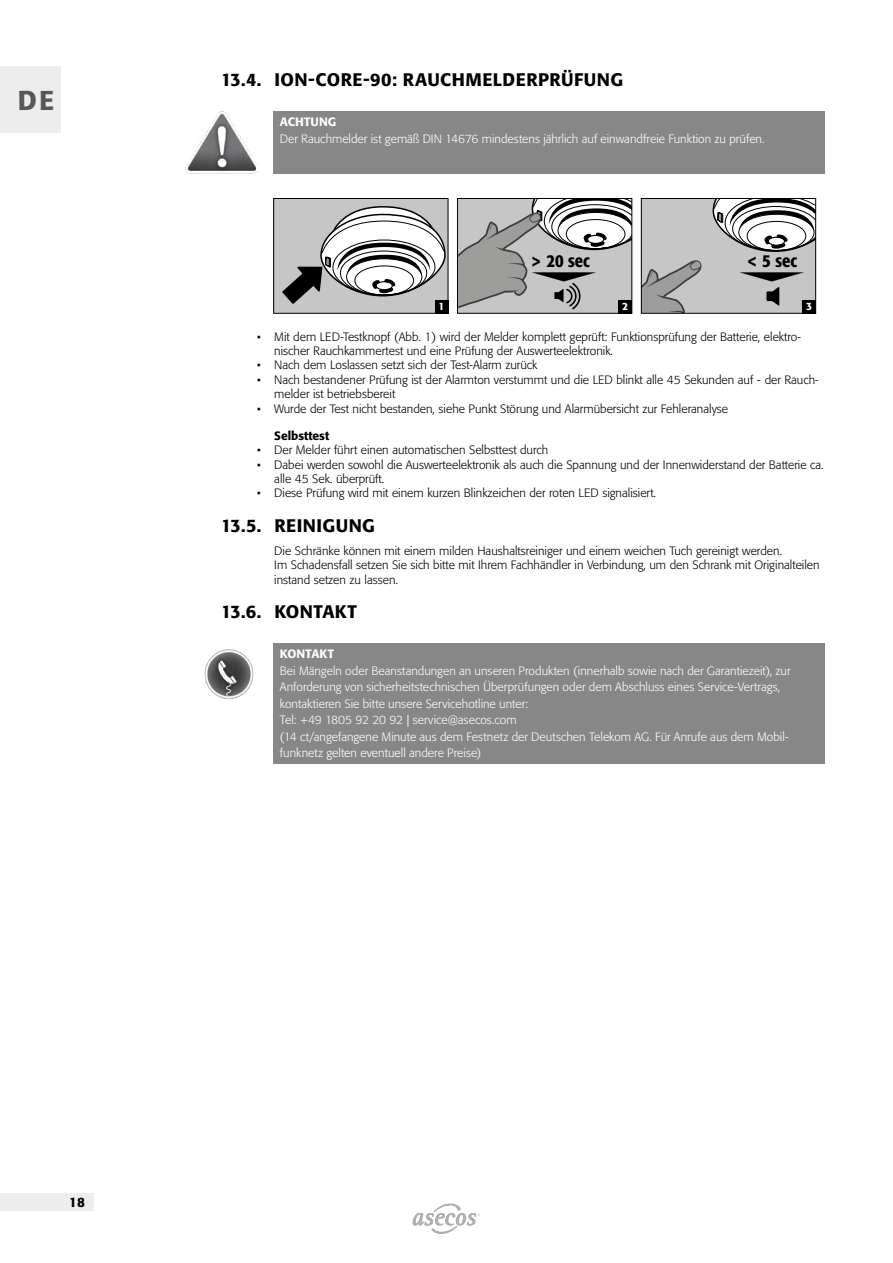
<style>
.page{position:relative;width:893px;height:1263px;background:#fff}
.page>*{position:absolute;margin:0;border:0;box-sizing:border-box;transform-origin:0 0}
.t1{font:500 27px "Formata Pro";color:#575756}
.t2{font:500 18px "Formata Pro";letter-spacing:.025em;color:#000}
.t3{font:500 condensed 18px "Formata Pro";color:#000}
.t4{font:500 13.5px "Formata Pro";color:#000}
.t5{font:300 12px/14.4px "Formata Pro";color:#000}
.t6{font:300 12px/16.5px "Formata Pro";color:#fff}
.t7{font:500 12px "Formata Pro";letter-spacing:.015em;color:#fff}
.t8{font:500 12px "Formata Pro";color:#000}
.t9{font:500 10.5px "Formata Pro";color:#fff}
</style>
<div class="page">
<div style="left:0;top:1194px;width:94px;height:17px;background:#ededed"></div>
<svg style="left:413px;top:1204px;width:67px;height:29px"></svg>
<div style="left:0;top:67px;width:61px;height:66px;background:#ededed"></div>
<div style="left:273px;top:111px;width:552px;height:62px;background:#878787"></div>
<img style="left:185px;top:111px;width:73px;height:62px">
<div style="left:274px;top:198px;width:174px;height:115px;background:#c6c6c6"></div>
<svg style="left:282px;top:206px;width:164px;height:98px"></svg>
<div style="left:435px;top:300px;width:13px;height:13px;background:#000"></div>
<div style="left:273px;top:198px;width:175px;height:115px;border:1px solid #000"></div>
<svg style="left:459px;top:200px;width:171px;height:111px;background:#b0b0b0"></svg>
<div style="left:619px;top:300px;width:13px;height:13px;background:#000"></div>
<div style="left:457px;top:198px;width:175px;height:115px;border:1px solid #000"></div>
<div style="left:641px;top:199px;width:175px;height:114px;background:#c6c6c6"></div>
<svg style="left:713px;top:200px;width:101px;height:52px"></svg>
<svg style="left:643px;top:260px;width:59px;height:51px"></svg>
<svg style="left:766px;top:287px;width:13px;height:19px"></svg>
<svg style="left:740px;top:272px;width:64px;height:9px"></svg>
<div style="left:803px;top:300px;width:13px;height:13px;background:#000"></div>
<div style="left:641px;top:198px;width:175px;height:115px;border:1px solid #000"></div>
<div style="left:273px;top:643px;width:552px;height:121px;background:#878787"></div>
<img style="left:204px;top:649px;width:50px;height:51px">
<h1 class="t1" style="left:18px;top:83px;width:38px">DE</h1>
<h2 class="t2" style="left:221px;top:68px;width:404px">13.4. ION-CORE-90: RAUCHMELDERPRÜFUNG</h2>
<p class="t7" style="left:280px;top:114px;width:58px">ACHTUNG</p>
<p class="t6" style="left:280px;top:131px;width:486px">Der Rauchmelder ist gemäß DIN 14676 mindestens jährlich auf einwandfreie Funktion zu prüfen.</p>
<p class="t9" style="left:438px;top:300px;width:8px">1</p>
<h2 class="t3" style="left:530px;top:249px;width:61px">&gt; 20 sec</h2>
<p class="t9" style="left:622px;top:300px;width:8px">2</p>
<h2 class="t3" style="left:746px;top:249px;width:52px">&lt; 5 sec</h2>
<p class="t9" style="left:806px;top:300px;width:8px">3</p>
<p class="t5" style="left:274px;top:329px;width:528px;text-indent:-17px">• Mit dem LED-Testknopf (Abb. 1) wird der Melder komplett geprüft: Funktionsprüfung der Batterie, elektro&shy;nischer Rauchkammertest und eine Prüfung der Auswerteelektronik.</p>
<p class="t5" style="left:257px;top:358px;width:282px">• Nach dem Loslassen setzt sich der Test-Alarm zurück</p>
<p class="t5" style="left:274px;top:372px;width:546px;text-indent:-17px">• Nach bestandener Prüfung ist der Alarmton verstummt und die LED blinkt alle 45 Sekunden auf - der Rauch&shy;melder ist betriebsbereit</p>
<p class="t5" style="left:257px;top:401px;width:472px">• Wurde der Test nicht bestanden, siehe Punkt Störung und Alarmübersicht zur Fehleranalyse</p>
<p class="t8" style="left:274px;top:428px;width:56px">Selbsttest</p>
<p class="t5" style="left:257px;top:443px;width:293px">• Der Melder führt einen automatischen Selbsttest durch</p>
<p class="t5" style="left:274px;top:457px;width:551px;text-indent:-17px">• Dabei werden sowohl die Auswerteelektronik als auch die Spannung und der Innenwiderstand der Batterie ca. alle 45 Sek. überprüft.</p>
<p class="t5" style="left:257px;top:486px;width:400px">• Diese Prüfung wird mit einem kurzen Blinkzeichen der roten LED signalisiert.</p>
<h2 class="t2" style="left:221px;top:514px;width:155px">13.5. REINIGUNG</h2>
<p class="t5" style="left:274px;top:543px;width:547px">Die Schränke können mit einem milden Haushaltsreiniger und einem weichen Tuch gereinigt werden.<br>Im Schadensfall setzen Sie sich bitte mit Ihrem Fachhändler in Verbindung, um den Schrank mit Originalteilen instand setzen zu lassen.</p>
<h2 class="t2" style="left:221px;top:600px;width:137px">13.6. KONTAKT</h2>
<p class="t7" style="left:280px;top:646px;width:56px">KONTAKT</p>
<p class="t6" style="left:280px;top:662px;width:512px">Bei Mängeln oder Beanstandungen an unseren Produkten (innerhalb sowie nach der Garantiezeit), zur Anforderung von sicherheitstechnischen Überprüfungen oder dem Abschluss eines Service-Vertrags, kontaktieren Sie bitte unsere Servicehotline unter:<br>Tel: +49 1805 92 20 92 | service@asecos.com<br>(14 ct/angefangene Minute aus dem Festnetz der Deutschen Telekom AG. Für Anrufe aus dem Mobil&shy;funknetz gelten eventuell andere Preise)</p>
<p class="t4" style="left:69px;top:1194px;width:17px">18</p>
</div>
